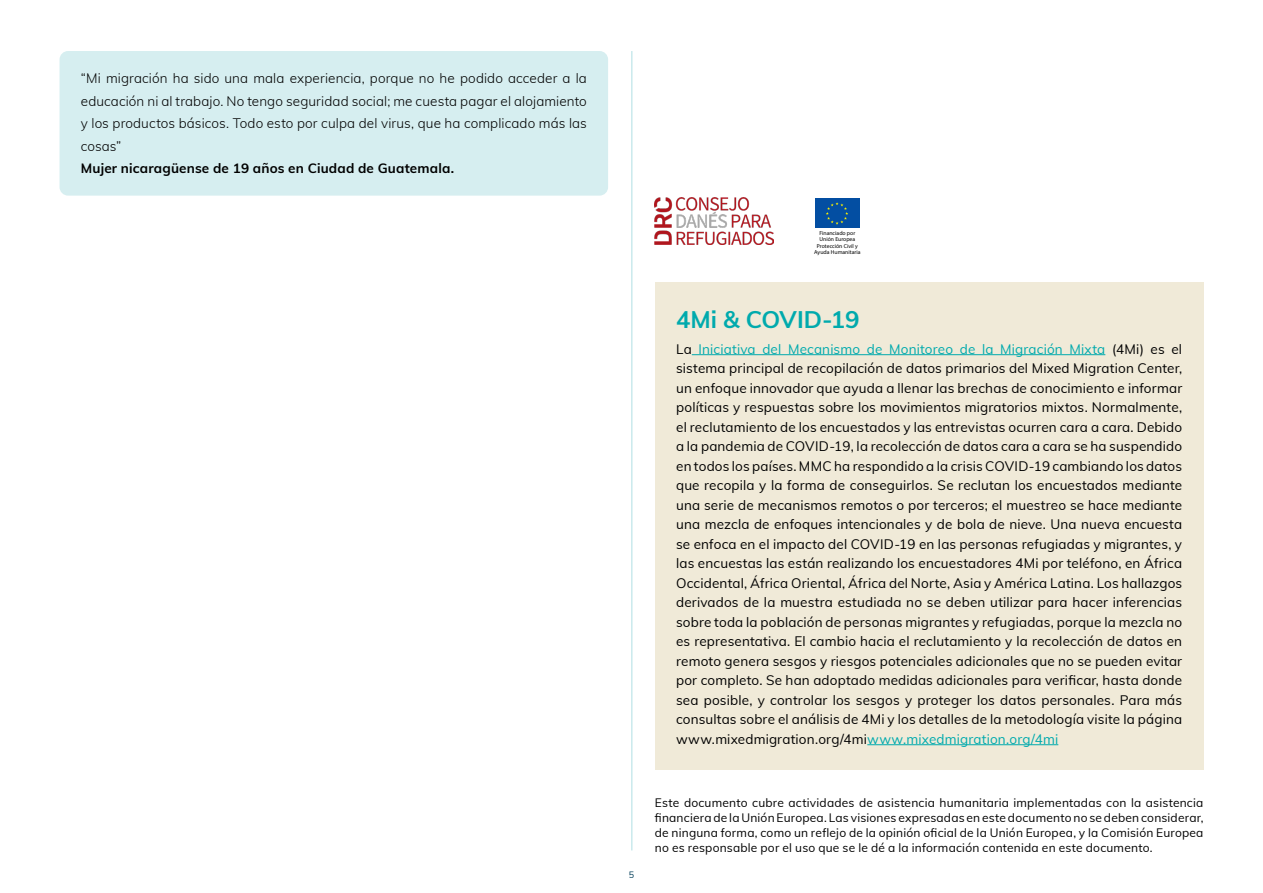
<style>
.page{position:relative;width:1263px;height:893px;background:#fff}
.page>*{position:absolute;margin:0;border:0;box-sizing:border-box;transform-origin:0 0}
.t1{font:700 24px "Muli";color:#00aaad}
.t2{font:13.5px/19.5px "Muli";letter-spacing:.01em;color:#000;text-align:justify}
.t3{font:300 13.5px/22.5px "Muli";letter-spacing:.01em;color:#000;text-align:justify}
.t4{font:700 13.5px "Muli";letter-spacing:.01em;color:#000}
.t5{font:12px/15px "Muli";letter-spacing:.015em;color:#000;text-align:justify}
.t6{font:9px "Muli";color:#003d58}
.t7{font:5.7px/6.4px "Calibri";color:#000;text-align:center}
.s1{color:#00aaad}
</style>
<div class="page">
<hr style="left:631px;top:51px;width:1px;height:799px;background:#afdfe4">
<div style="left:60px;top:51px;width:548px;height:145px;background:#d6eef0;border-radius:9px"></div>
<div style="left:655px;top:282px;width:548px;height:488px;background:#f0ead8"></div>
<hr style="left:692px;top:354px;width:413px;height:1px;background:#00aaad">
<hr style="left:867px;top:744px;width:191px;height:1px;background:#00aaad">
<img style="left:655px;top:198px;width:118px;height:46px">
<svg style="left:815px;top:198px;width:45px;height:30px"></svg>
<div style="left:815px;top:199px;width:44px;height:29px;background:#034ea2"></div>
<svg style="left:826px;top:202px;width:22px;height:23px"></svg>
<p class="t3" style="left:81px;top:66px;width:508px">“Mi migración ha sido una mala experiencia, porque no he podido acceder a la educación ni al trabajo. No tengo seguridad social; me cuesta pagar el alojamiento y los productos básicos. Todo esto por culpa del virus, que ha complicado más las cosas”</p>
<p class="t4" style="left:81px;top:158px;width:375px">Mujer nicaragüense de 19 años en Ciudad de Guatemala.</p>
<p class="t7" style="left:814px;top:230px;width:48px">Financiado por<br>Unión Europea<br>Protección Civil y<br>Ayuda Humanitaria</p>
<p class="t6" style="left:629px;top:868px;width:7px">5</p>
<h1 class="t1" style="left:676px;top:302px;width:185px">4Mi &amp; COVID-19</h1>
<p class="t2" style="left:676px;top:338px;width:508px">La <span class="s1">Iniciativa del Mecanismo de Monitoreo de la Migración Mixta</span> (4Mi) es el sistema principal de recopilación de datos primarios del Mixed Migration Center, un enfoque innovador que ayuda a llenar las brechas de conocimiento e informar políticas y respuestas sobre los movimientos migratorios mixtos. Normalmente, el reclutamiento de los encuestados y las entrevistas ocurren cara a cara. Debido a la pandemia de COVID-19, la recolección de datos cara a cara se ha suspendido en todos los países. MMC ha respondido a la crisis COVID-19 cambiando los datos que recopila y la forma de conseguirlos. Se reclutan los encuestados mediante una serie de mecanismos remotos o por terceros; el muestreo se hace mediante una mezcla de enfoques intencionales y de bola de nieve. Una nueva encuesta se enfoca en el impacto del COVID-19 en las personas refugiadas y migrantes, y las encuestas las están realizando los encuestadores 4Mi por teléfono, en África Occidental, África Oriental, África del Norte, Asia y América Latina. Los hallazgos derivados de la muestra estudiada no se deben utilizar para hacer inferencias sobre toda la población de personas migrantes y refugiadas, porque la mezcla no es representativa. El cambio hacia el reclutamiento y la recolección de datos en remoto genera sesgos y riesgos potenciales adicionales que no se pueden evitar por completo. Se han adoptado medidas adicionales para verificar, hasta donde sea posible, y controlar los sesgos y proteger los datos personales. Para más consultas sobre el análisis de 4Mi y los detalles de la metodología visite la página www.mixedmigration.org/4mi<span class="s1">www.mixedmigration.org/4mi</span></p>
<p class="t5" style="left:655px;top:795px;width:550px">Este documento cubre actividades de asistencia humanitaria implementadas con la asistencia financiera de la Unión Europea. Las visiones expresadas en este documento no se deben considerar, de ninguna forma, como un reflejo de la opinión oficial de la Unión Europea, y la Comisión Europea no es responsable por el uso que se le dé a la información contenida en este documento.</p>
</div>
